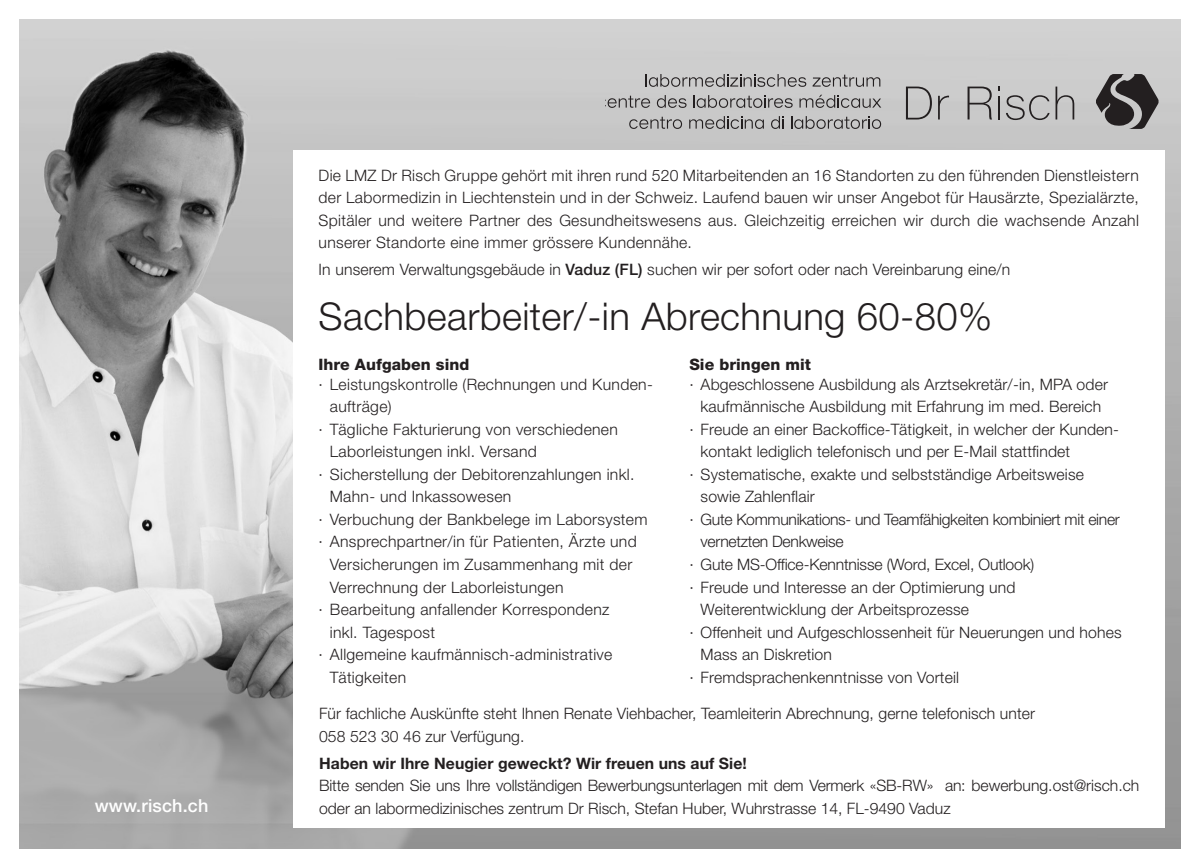
<style>
.page{position:relative;width:1200px;height:868px;background:#fff}
.page>*{position:absolute;margin:0;border:0;box-sizing:border-box;transform-origin:0 0}
.t1{font:300 38.25px "Helvetica Neue LT Std";letter-spacing:.01em;color:#231f20}
.t2{font:500 18px "Helvetica Neue LT Std";letter-spacing:.01em;color:#fff}
.t3{font:300 15.75px/22.5px "Helvetica Neue LT Std";letter-spacing:.01em;color:#231f20}
.t4{font:300 15.75px/22.5px "Helvetica Neue LT Std";letter-spacing:-.02em;color:#231f20}
.t5{font:700 15.75px "Helvetica Neue LT Std";letter-spacing:.005em;color:#231f20}
.t6{font:300 15.75px "Helvetica Neue LT Std";letter-spacing:-.01em;color:#231f20}
.t7{font:800 15.75px "Helvetica Neue LT Std";letter-spacing:.005em;color:#231f20}
.s1{font-weight:500}
</style>
<div class="page">
<img style="left:19px;top:19px;width:1161px;height:829px">
<div style="left:293px;top:151px;width:871px;height:676px;background:#fff"></div>
<svg style="left:770px;top:116px;width:13px;height:13px"></svg>
<svg style="left:790px;top:116px;width:90px;height:13px"></svg>
<svg style="left:689px;top:116px;width:74px;height:13px"></svg>
<svg style="left:629px;top:117px;width:53px;height:12px"></svg>
<svg style="left:812px;top:75px;width:68px;height:12px"></svg>
<svg style="left:645px;top:74px;width:161px;height:13px;background:#a2a1a1"></svg>
<svg style="left:799px;top:95px;width:82px;height:13px"></svg>
<svg style="left:605px;top:96px;width:45px;height:12px"></svg>
<svg style="left:656px;top:95px;width:30px;height:13px"></svg>
<svg style="left:693px;top:95px;width:99px;height:13px"></svg>
<hr style="left:997px;top:96px;width:2px;height:23px;background:#231f20">
<svg style="left:937px;top:95px;width:11px;height:24px"></svg>
<svg style="left:905px;top:87px;width:26px;height:32px"></svg>
<svg style="left:967px;top:87px;width:24px;height:32px"></svg>
<svg style="left:1055px;top:87px;width:18px;height:32px"></svg>
<svg style="left:1005px;top:95px;width:44px;height:25px"></svg>
<svg style="left:1095px;top:74px;width:63px;height:55px;background:#656364"></svg>
<p class="t2" style="left:95px;top:794px;width:115px">www.risch.ch</p>
<p class="t3" style="left:318px;top:163px;width:821px;text-align:justify">Die LMZ Dr Risch Gruppe gehört mit ihren rund 520 Mitarbeitenden an 16 Standorten zu den führenden Dienstleistern der Labormedizin in Liechtenstein und in der Schweiz. Laufend bauen wir unser Angebot für Hausärzte, Spezialärzte, Spitäler und weitere Partner des Gesundheitswesens aus. Gleichzeitig erreichen wir durch die wachsende Anzahl unserer Standorte eine immer grössere Kundennähe.</p>
<p class="t3" style="left:318px;top:258px;width:693px">In unserem Verwaltungsgebäude in <span class="s1">Vaduz (FL)</span> suchen wir per sofort oder nach Vereinbarung eine/n</p>
<p class="t1" style="left:318px;top:293px;width:675px">Sachbearbeiter/-in Abrechnung 60-80%</p>
<p class="t7" style="left:318px;top:354px;width:152px">Ihre Aufgaben sind</p>
<p class="t3" style="left:330px;top:372px;width:324px;text-indent:-11px">· Leistungskontrolle (Rechnungen und Kunden&shy;aufträge)</p>
<p class="t3" style="left:330px;top:417px;width:289px;text-indent:-11px">· Tägliche Fakturierung von verschiedenen<br>Laborleistungen inkl. Versand</p>
<p class="t3" style="left:330px;top:462px;width:306px;text-indent:-11px">· Sicherstellung der Debitorenzahlungen inkl.<br>Mahn- und Inkassowesen</p>
<p class="t3" style="left:318px;top:507px;width:330px">· Verbuchung der Bankbelege im Laborsystem</p>
<p class="t3" style="left:330px;top:530px;width:308px;text-indent:-11px">· Ansprechpartner/in für Patienten, Ärzte und<br>Versicherungen im Zusammenhang mit der<br>Verrechnung der Laborleistungen</p>
<p class="t3" style="left:318px;top:597px;width:292px">· Bearbeitung anfallender Korrespondenz</p>
<p class="t3" style="left:330px;top:620px;width:107px">inkl. Tagespost</p>
<p class="t3" style="left:330px;top:642px;width:284px;text-indent:-11px">· Allgemeine kaufmännisch-administrative<br>Tätigkeiten</p>
<p class="t7" style="left:689px;top:354px;width:123px">Sie bringen mit</p>
<p class="t3" style="left:689px;top:372px;width:420px;text-align:center">· Abgeschlossene Ausbildung als Arztsekretär/-in, MPA oder kaufmännische Ausbildung mit Erfahrung im med. Bereich</p>
<p class="t3" style="left:700px;top:417px;width:420px;text-indent:-11px">· Freude an einer Backoffice-Tätigkeit, in welcher der Kunden&shy;kontakt lediglich telefonisch und per E-Mail stattfindet</p>
<p class="t3" style="left:689px;top:462px;width:396px">· Systematische, exakte und selbstständige Arbeitsweise</p>
<p class="t3" style="left:700px;top:485px;width:116px">sowie Zahlenflair</p>
<p class="t4" style="left:700px;top:507px;width:420px;text-indent:-11px">· Gute Kommunikations- und Teamfähigkeiten kombiniert mit einer vernetzten Denkweise</p>
<p class="t6" style="left:689px;top:554px;width:346px">· Gute MS-Office-Kenntnisse (Word, Excel, Outlook)</p>
<p class="t3" style="left:689px;top:575px;width:327px">· Freude und Interesse an der Optimierung und</p>
<p class="t3" style="left:700px;top:597px;width:270px">Weiterentwicklung der Arbeitsprozesse</p>
<p class="t3" style="left:700px;top:620px;width:422px;text-indent:-11px">· Offenheit und Aufgeschlossenheit für Neuerungen und hohes<br>Mass an Diskretion</p>
<p class="t3" style="left:689px;top:665px;width:271px">· Fremdsprachenkenntnisse von Vorteil</p>
<p class="t3" style="left:319px;top:702px;width:717px">Für fachliche Auskünfte steht Ihnen Renate Viehbacher, Teamleiterin Abrechnung, gerne telefonisch unter</p>
<p class="t3" style="left:319px;top:724px;width:207px">058 523 30 46 zur Verfügung.</p>
<p class="t5" style="left:319px;top:753px;width:429px">Haben wir Ihre Neugier geweckt? Wir freuen uns auf Sie!</p>
<p class="t3" style="left:319px;top:774px;width:821px">Bitte senden Sie uns Ihre vollständigen Bewerbungsunterlagen mit dem Vermerk «SB-RW» an: bewerbung.ost@risch.ch oder an labormedizinisches zentrum Dr Risch, Stefan Huber, Wuhrstrasse 14, FL-9490 Vaduz</p>
</div>
